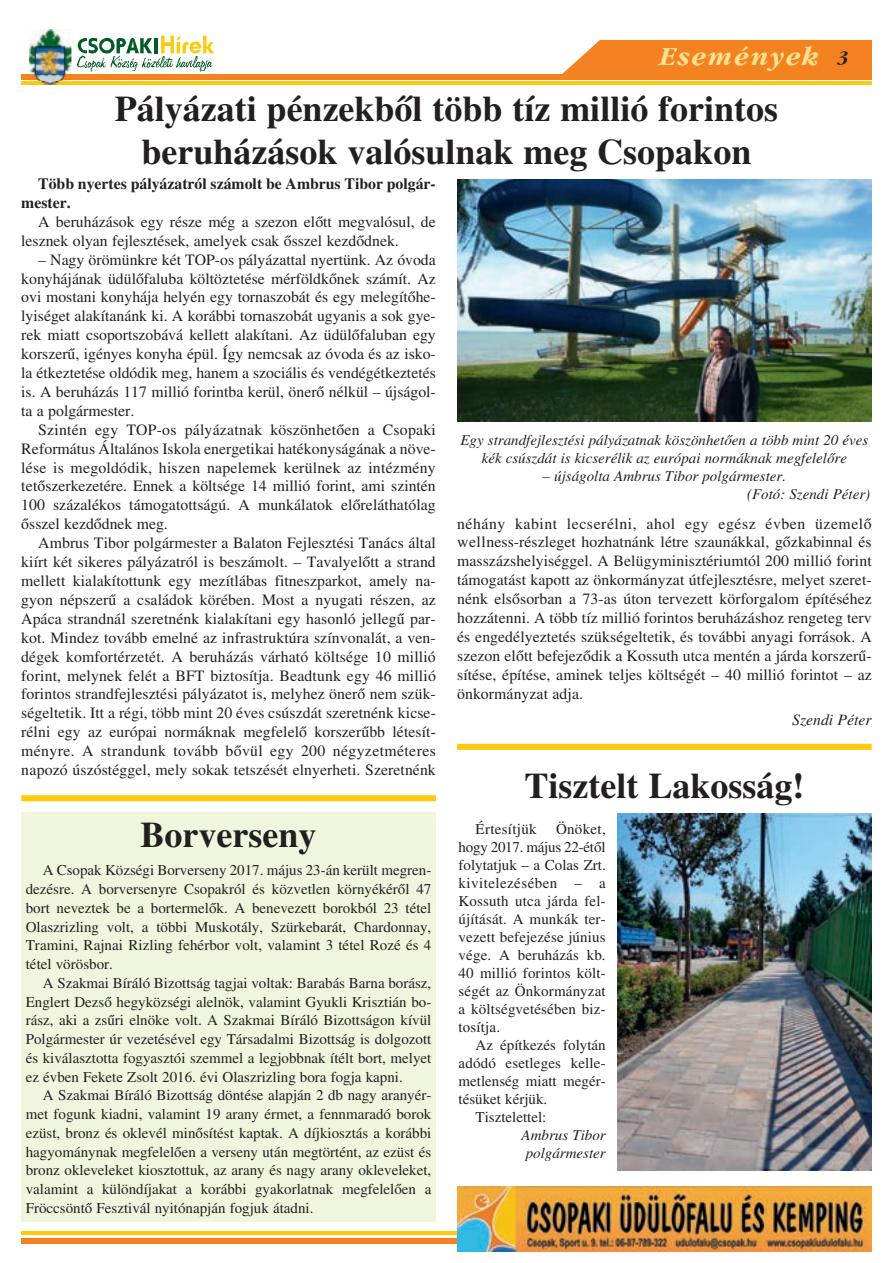
<style>
.page{position:relative;width:893px;height:1263px;background:#fff}
.page>*{position:absolute;margin:0;border:0;box-sizing:border-box;transform-origin:0 0}
.t1{font:36px/43.2px "Hu Times Bold";color:#231f20;text-align:center}
.t2{font:italic 27px "Garamond HU Bold";letter-spacing:.07em;color:#ffe192}
.t3{font:15.75px/18.9px "Hu Times Roman";color:#231f20;text-align:justify}
.t4{font:15.75px/18.9px "Hu Times Bold";color:#231f20}
.t5{font:15.75px "Hu Times Italic";color:#231f20}
.t6{font:15px/18.8px "Hu Times Roman";color:#231f20;text-align:justify}
.t7{font:15px/18px "Hu Times Italic";color:#231f20}
.t8{font:15px "Hu Times Roman";letter-spacing:.02em;color:#231f20}
.s1{font-size:18px;color:#231f20}
</style>
<div class="page">
<div style="left:21px;top:812px;width:415px;height:410px;background:#eff6de"></div>
<hr style="left:21px;top:82px;width:851px;height:3px;background:#feca0a">
<div style="left:21px;top:74px;width:851px;height:5px;background:#f58220"></div>
<svg style="left:77px;top:36px;width:137px;height:36px"></svg>
<img style="left:29px;top:29px;width:42px;height:53px">
<img style="left:41px;top:82px;width:18px;height:3px">
<img style="left:29px;top:74px;width:42px;height:5px">
<div style="left:562px;top:40px;width:310px;height:34px;background:#f58220"></div>
<div style="left:21px;top:1238px;width:599px;height:5px;background:#f58220"></div>
<hr style="left:21px;top:1231px;width:599px;height:3px;background:#feca0a">
<img style="left:457px;top:1186px;width:415px;height:65px">
<div style="left:21px;top:795px;width:415px;height:6px;background:#feca0a"></div>
<img style="left:457px;top:179px;width:415px;height:242px">
<div style="left:457px;top:744px;width:415px;height:6px;background:#feca0a"></div>
<img style="left:618px;top:813px;width:254px;height:358px">
<h2 class="t2" style="left:660px;top:46px;width:190px">Események <span class="s1">3</span></h2>
<h1 class="t1" style="left:115px;top:91px;width:665px">Pályázati pénzekbõl több tíz millió forintos beruházások valósulnak meg Csopakon</h1>
<p class="t4" style="left:21px;top:176px;width:416px;text-indent:17px">Több nyertes pályázatról számolt be Ambrus Tibor polgár&shy;mester.</p>
<p class="t3" style="left:21px;top:214px;width:416px;text-indent:17px">A beruházások egy része még a szezon elõtt megvalósul, de lesznek olyan fejlesztések, amelyek csak õsszel kezdõdnek.</p>
<p class="t3" style="left:21px;top:251px;width:416px;text-indent:17px">– Nagy örömünkre két TOP-os pályázattal nyertünk. Az óvoda konyhájának üdülõfaluba költöztetése mérföldkõnek számít. Az ovi mostani konyhája helyén egy tornaszobát és egy melegítõhe&shy;lyiséget alakítanánk ki. A korábbi tornaszobát ugyanis a sok gye&shy;rek miatt csoportszobává kellett alakítani. Az üdülõfaluban egy korszerû, igényes konyha épül. Így nemcsak az óvoda és az isko&shy;la étkeztetése oldódik meg, hanem a szociális és vendégétkeztetés is. A beruházás 117 millió forintba kerül, önerõ nélkül – újságol&shy;ta a polgármester.</p>
<p class="t3" style="left:21px;top:422px;width:416px;text-indent:17px">Szintén egy TOP-os pályázatnak köszönhetõen a Csopaki Református Általános Iskola energetikai hatékonyságának a növe&shy;lése is megoldódik, hiszen napelemek kerülnek az intézmény tetõszerkezetére. Ennek a költsége 14 millió forint, ami szintén 100 százalékos támogatottságú. A munkálatok elõreláthatólag õsszel kezdõdnek meg.</p>
<p class="t3" style="left:21px;top:535px;width:416px;text-indent:17px">Ambrus Tibor polgármester a Balaton Fejlesztési Tanács által kiírt két sikeres pályázatról is beszámolt. – Tavalyelõtt a strand mellett kialakítottunk egy mezítlábas fitneszparkot, amely na&shy;gyon népszerû a családok körében. Most a nyugati részen, az Apáca strandnál szeretnénk kialakítani egy hasonló jellegû par&shy;kot. Mindez tovább emelné az infrastruktúra színvonalát, a ven&shy;dégek komfortérzetét. A beruházás várható költsége 10 millió forint, melynek felét a BFT biztosítja. Beadtunk egy 46 millió forintos strandfejlesztési pályázatot is, melyhez önerõ nem szük&shy;ségeltetik. Itt a régi, több mint 20 éves csúszdát szeretnénk kicse&shy;rélni egy az európai normáknak megfelelõ korszerûbb létesít&shy;ményre. A strandunk tovább bõvül egy 200 négyzetméteres napozó úszóstéggel, mely sokak tetszését elnyerheti. Szeretnénk</p>
<p class="t7" style="left:460px;top:433px;width:409px;text-align:center">Egy strandfejlesztési pályázatnak köszönhetõen a több mint 20 éves kék csúszdát is kicserélik az európai normáknak megfelelõre</p>
<p class="t7" style="left:747px;top:469px;width:125px;text-indent:-204px">– újságolta Ambrus Tibor polgármester.<br>(Fotó: Szendi Péter)</p>
<p class="t3" style="left:457px;top:515px;width:416px">néhány kabint lecserélni, ahol egy egész évben üzemelõ wellness-részleget hozhatnánk létre szaunákkal, gõzkabinnal és masszázshelyiséggel. A Belügyminisztériumtól 200 millió forint támogatást kapott az önkormányzat útfejlesztésre, melyet szeret&shy;nénk elsõsorban a 73-as úton tervezett körforgalom építéséhez hozzátenni. A több tíz millió forintos beruházáshoz rengeteg terv és engedélyeztetés szükségeltetik, és további anyagi források. A szezon elõtt befejezõdik a Kossuth utca mentén a járda korszerû&shy;sítése, építése, aminek teljes költségét – 40 millió forintot – az önkormányzat adja.</p>
<p class="t5" style="left:792px;top:714px;width:81px">Szendi Péter</p>
<h1 class="t1" style="left:524px;top:767px;width:281px">Tisztelt Lakosság!</h1>
<p class="t8" style="left:476px;top:824px;width:63px">Értesítjük</p>
<p class="t6" style="left:459px;top:821px;width:149px;line-height:18px;text-indent:97px">Önöket, hogy 2017. május 22-étõl folytatjuk – a Colas Zrt. kivitelezésében – a Kossuth utca járda fel&shy;újítását. A munkák ter&shy;vezett befejezése június vége. A beruházás kb.<br>40 millió forintos költ&shy;ségét az Önkormányzat a költségvetésében biz&shy;tosítja.</p>
<p class="t6" style="left:476px;top:1037px;width:132px">Az építkezés folytán</p>
<p class="t6" style="left:459px;top:1055px;width:149px">adódó esetleges kelle-</p>
<p class="t6" style="left:459px;top:1073px;width:149px">metlenség miatt megér-</p>
<p class="t6" style="left:459px;top:1091px;width:90px">tésüket kérjük.</p>
<p class="t6" style="left:476px;top:1109px;width:72px">Tisztelettel:</p>
<p class="t7" style="left:522px;top:1127px;width:86px">Ambrus Tibor polgármester</p>
<h1 class="t1" style="left:141px;top:816px;width:177px">Borverseny</h1>
<p class="t6" style="left:26px;top:862px;width:407px;text-indent:17px">A Csopak Községi Borverseny 2017. május 23-án került megren&shy;dezésre. A borversenyre Csopakról és közvetlen környékérõl 47 bort neveztek be a bortermelõk. A benevezett borokból 23 tétel Olaszrizling volt, a többi Muskotály, Szürkebarát, Chardonnay, Tramini, Rajnai Rizling fehérbor volt, valamint 3 tétel Rozé és 4 tétel vörösbor.</p>
<p class="t6" style="left:26px;top:975px;width:407px;text-indent:17px">A Szakmai Bíráló Bizottság tagjai voltak: Barabás Barna borász, Englert Dezsõ hegyközségi alelnök, valamint Gyukli Krisztián bo&shy;rász, aki a zsûri elnöke volt. A Szakmai Bíráló Bizottságon kívül Polgármester úr vezetésével egy Társadalmi Bizottság is dolgozott és kiválasztotta fogyasztói szemmel a legjobbnak ítélt bort, melyet ez évben Fekete Zsolt 2016. évi Olaszrizling bora fogja kapni.</p>
<p class="t6" style="left:26px;top:1087px;width:407px;text-indent:17px">A Szakmai Bíráló Bizottság döntése alapján 2 db nagy aranyér&shy;met fogunk kiadni, valamint 19 arany érmet, a fennmaradó borok ezüst, bronz és oklevél minõsítést kaptak. A díjkiosztás a korábbi hagyománynak megfelelõen a verseny után megtörtént, az ezüst és bronz okleveleket kiosztottuk, az arany és nagy arany okleveleket, valamint a különdíjakat a korábbi gyakorlatnak megfelelõen a Fröccsöntõ Fesztivál nyitónapján fogjuk átadni.</p>
</div>
